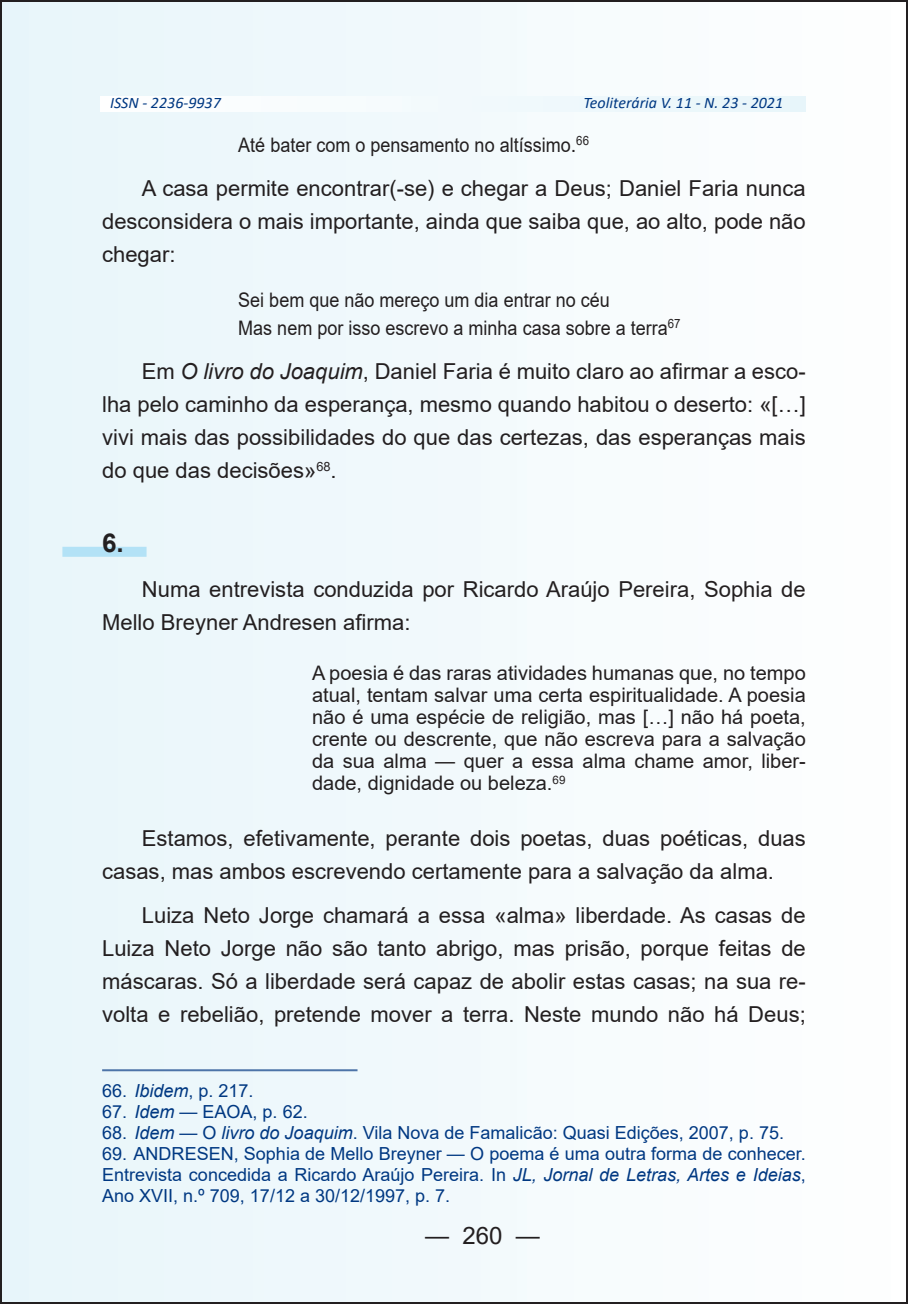
<style>
.page{position:relative;width:908px;height:1304px;background:#fff}
.page>*{position:absolute;margin:0;border:0;box-sizing:border-box;transform-origin:0 0}
.t1{font:700 26px "Arial";color:#231f20}
.t2{font:24px "Arial";color:#231f20}
.t3{font:22px/33px "Arial";color:#231f20;text-align:justify}
.t4{font:20px/22px "Arial";color:#231f20;text-align:justify}
.t5{font:20px/27.6px "Arial";color:#231f20;scale:.9 1}
.t6{font:18px/21px "Arial";color:#003882;text-align:justify}
.t7{font:italic 16px "Calibri";color:#003882}
.s1{font-size:22px}
.s2{font-style:italic}
</style>
<div class="page">
<div style="left:1px;top:1px;width:905px;height:1302px;background:#f2f9fc"></div>
<div style="left:62px;top:547px;width:84px;height:10px;background:#b3e2f6"></div>
<hr style="left:102px;top:1069px;width:255px;height:2px;background:#4d74a8">
<p class="t7" style="left:110px;top:92px;width:112px">ISSN - 2236-9937</p>
<p class="t7" style="left:583px;top:92px;width:201px">Teoliterária V. 11 - N. 23 - 2021</p>
<p class="t5" style="left:238px;top:131px;width:391px">Até bater com o pensamento no altíssimo<span class="s1">.</span><sup>66</sup></p>
<p class="t3" style="left:102px;top:172px;width:704px;text-indent:40px">A casa permite encontrar(-se) e chegar a Deus; Daniel Faria nunca desconsidera o mais importante, ainda que saiba que, ao alto, pode não chegar:</p>
<p class="t5" style="left:238px;top:286px;width:493px">Sei bem que não mereço um dia entrar no céu<br>Mas nem por isso escrevo a minha casa sobre a terra<sup>67</sup></p>
<p class="t3" style="left:102px;top:355px;width:704px;text-indent:40px">Em <span class="s2">O livro do Joaquim</span>, Daniel Faria é muito claro ao afirmar a esco&shy;lha pelo caminho da esperança, mesmo quando habitou o deserto: «[…] vivi mais das possibilidades do que das certezas, das esperanças mais do que das decisões»<sup>68</sup>.</p>
<p class="t1" style="left:102px;top:525px;width:23px">6.</p>
<p class="t3" style="left:102px;top:572px;width:704px;text-indent:40px">Numa entrevista conduzida por Ricardo Araújo Pereira, Sophia de<br>Mello Breyner Andresen afirma:</p>
<p class="t4" style="left:312px;top:662px;width:495px">A poesia é das raras atividades humanas que, no tempo atual, tentam salvar uma certa espiritualidade. A poesia não é uma espécie de religião, mas […] não há poeta, crente ou descrente, que não escreva para a salvação da sua alma — quer a essa alma chame amor, liber&shy;dade, dignidade ou beleza.<sup>69</sup></p>
<p class="t3" style="left:102px;top:821px;width:704px;text-indent:40px">Estamos, efetivamente, perante dois poetas, duas poéticas, duas casas, mas ambos escrevendo certamente para a salvação da alma.</p>
<p class="t3" style="left:102px;top:899px;width:705px;text-indent:40px">Luiza Neto Jorge chamará a essa «alma» liberdade. As casas de Luiza Neto Jorge não são tanto abrigo, mas prisão, porque feitas de máscaras. Só a liberdade será capaz de abolir estas casas; na sua re&shy;volta e rebelião, pretende mover a terra. Neste mundo não há Deus;</p>
<p class="t6" style="left:102px;top:1080px;width:153px">66. <span class="s2">Ibidem</span>, p. 217.</p>
<p class="t6" style="left:102px;top:1101px;width:207px">67. <span class="s2">Idem</span> — EAOA, p. 62.</p>
<p class="t6" style="left:102px;top:1122px;width:683px">68. <span class="s2">Idem</span> — O <span class="s2">livro do Joaquim</span>. Vila Nova de Famalicão: Quasi Edições, 2007, p. 75.</p>
<p class="t6" style="left:102px;top:1143px;width:705px">69. ANDRESEN, Sophia de Mello Breyner — O poema é uma outra forma de conhecer.<br>Entrevista concedida a Ricardo Araújo Pereira. In <span class="s2">JL, Jornal de Letras, Artes e Ideias</span>, Ano XVII, n.º 709, 17/12 a 30/12/1997, p. 7.</p>
<p class="t2" style="left:425px;top:1218px;width:116px">— 260 —</p>
</div>
